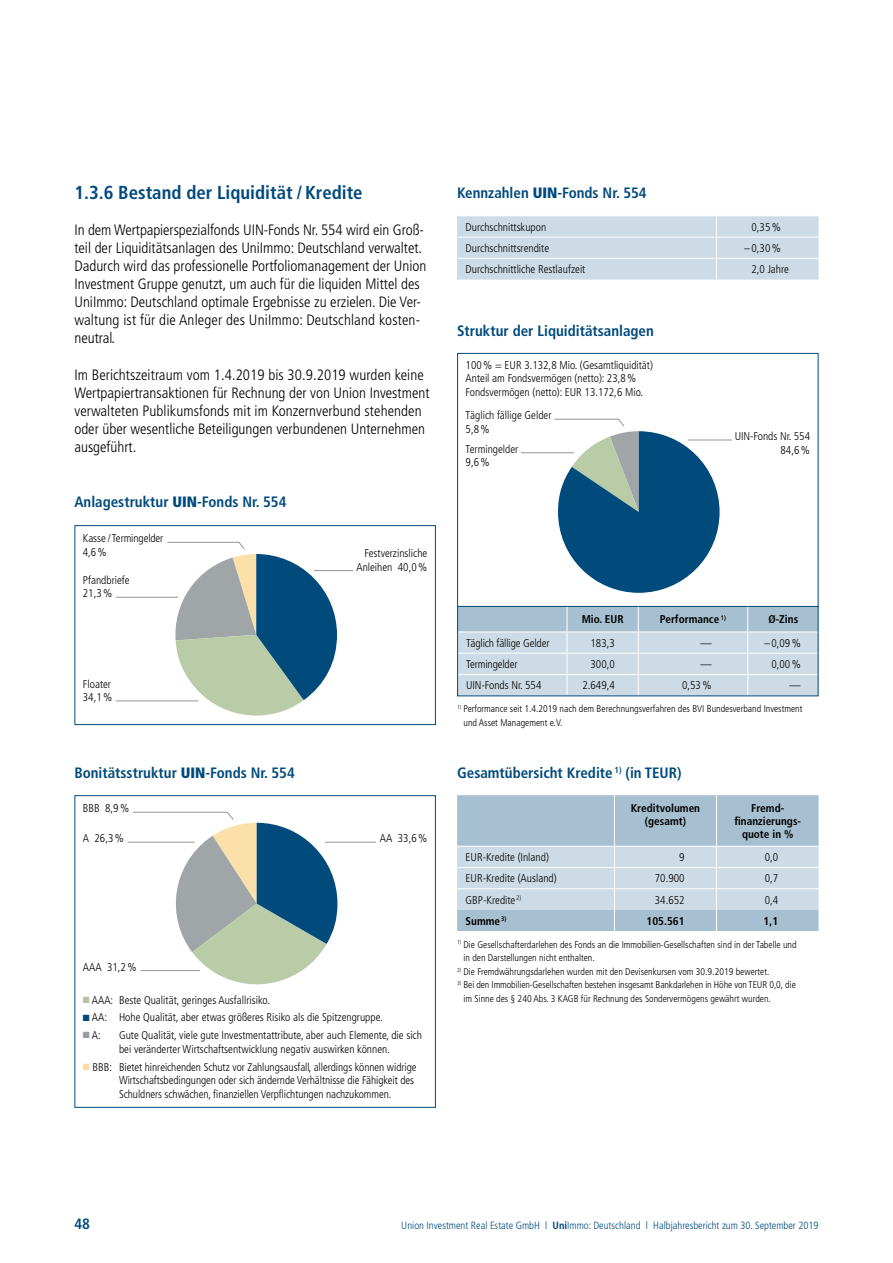
<style>
.page{position:relative;width:893px;height:1263px;background:#fff}
.page>*{position:absolute;margin:0;border:0;box-sizing:border-box;transform-origin:0 0}
.t1{font:700 condensed 18.75px "Frutiger LT Pro";color:#004a7c}
.t2{font:300 condensed 15px/18px "Frutiger LT Pro";color:#000}
.t3{font:700 condensed 15px "Frutiger LT Pro";color:#004a7c}
.t4{font:300 condensed 11.25px/13.5px "Frutiger LT Pro";color:#000}
.t5{font:700 condensed 11.25px/12.8px "Frutiger LT Pro";color:#000;text-align:center}
.t6{font:300 condensed 10.5px "Frutiger LT Pro";color:#004a7c}
.t7{font:300 condensed 9.75px/13.5px "Frutiger LT Pro";color:#000}
.s1{font-weight:900}
.s2{color:#adc6a1}
.s3{color:#004a7c}
.s4{color:#949ca1}
.s5{color:#f9dca1}
.s6{font-weight:700}
</style>
<div class="page">
<svg style="left:457px;top:216px;width:362px;height:64px;background:#cedce6"></svg>
<hr style="left:716px;top:258px;width:103px;height:1px;background:#fff">
<svg style="left:459px;top:606px;width:358px;height:88px;background:#c1d3df"></svg>
<hr style="left:748px;top:653px;width:70px;height:1px;background:#fff">
<hr style="left:748px;top:674px;width:70px;height:1px;background:#fff">
<div style="left:457px;top:353px;width:362px;height:343px;border:1px solid #004a7c"></div>
<hr style="left:688px;top:440px;width:44px;height:1px;background:#939598">
<hr style="left:521px;top:452px;width:53px;height:1px;background:#939598">
<div style="left:74px;top:795px;width:362px;height:313px;border:1px solid #004a7c"></div>
<svg style="left:132px;top:811px;width:205px;height:174px"></svg>
<hr style="left:128px;top:842px;width:67px;height:1px;background:#939598">
<hr style="left:141px;top:970px;width:59px;height:1px;background:#939598">
<hr style="left:325px;top:842px;width:51px;height:1px;background:#939598">
<svg style="left:457px;top:795px;width:362px;height:136px;background:#b9cddb"></svg>
<div style="left:74px;top:525px;width:362px;height:200px;border:1px solid #004a7c"></div>
<hr style="left:314px;top:570px;width:39px;height:1px;background:#939598">
<hr style="left:116px;top:597px;width:62px;height:1px;background:#939598">
<svg style="left:167px;top:542px;width:170px;height:174px"></svg>
<svg style="left:554px;top:418px;width:166px;height:175px"></svg>
<hr style="left:116px;top:700px;width:82px;height:1px;background:#939598">
<h1 class="t1" style="left:74px;top:181px;width:290px">1.3.6 Bestand der Liquidität / Kredite</h1>
<p class="t2" style="left:74px;top:221px;width:354px">In dem Wertpapierspezialfonds UIN-Fonds Nr. 554 wird ein Groß&shy;teil der Liquiditätsanlagen des UniImmo: Deutschland verwaltet.<br>Dadurch wird das professionelle Portfoliomanagement der Union Investment Gruppe genutzt, um auch für die liquiden Mittel des UniImmo: Deutschland optimale Ergebnisse zu erzielen. Die Ver&shy;waltung ist für die Anleger des UniImmo: Deutschland kosten&shy;neutral.</p>
<p class="t2" style="left:74px;top:365px;width:357px">Im Berichtszeitraum vom 1.4.2019 bis 30.9.2019 wurden keine Wertpapiertransaktionen für Rechnung der von Union Investment verwalteten Publikumsfonds mit im Konzernverbund stehenden oder über wesentliche Beteiligungen verbundenen Unternehmen ausgeführt.</p>
<h2 class="t3" style="left:74px;top:493px;width:214px">Anlagestruktur <span class="s1">UIN</span>-Fonds Nr. 554</h2>
<p class="t4" style="left:83px;top:532px;width:82px">Kasse /Termingelder<br>4,6%</p>
<p class="t4" style="left:83px;top:573px;width:48px">Pfandbriefe<br>21,3%</p>
<p class="t4" style="left:83px;top:677px;width:31px">Floater<br>34,1%</p>
<h2 class="t3" style="left:74px;top:764px;width:222px">Bonitätsstruktur <span class="s1">UIN</span>-Fonds Nr. 554</h2>
<p class="t4" style="left:83px;top:802px;width:48px">BBB 8,9%</p>
<p class="t4" style="left:83px;top:832px;width:43px">A 26,3%</p>
<p class="t4" style="left:83px;top:960px;width:55px">AAA 31,2%</p>
<p class="t4" style="left:356px;top:546px;width:72px;text-align:right">Festverzinsliche<br>Anleihen 40,0%</p>
<p class="t4" style="left:380px;top:832px;width:49px">AA 33,6%</p>
<p class="t4" style="left:83px;top:993px;width:189px"><span class="s2">■</span> AAA: Beste Qualität, geringes Ausfallrisiko.</p>
<p class="t4" style="left:83px;top:1011px;width:301px"><span class="s3">■</span> AA: Hohe Qualität, aber etwas größeres Risiko als die Spitzengruppe.</p>
<p class="t4" style="left:83px;top:1028px;width:19px"><span class="s4">■</span> A:</p>
<p class="t4" style="left:119px;top:1028px;width:304px">Gute Qualität, viele gute Investmentattribute, aber auch Elemente, die sich bei veränderter Wirtschaftsentwicklung negativ auswirken können.</p>
<p class="t4" style="left:119px;top:1060px;width:299px;text-indent:-36px"><span class="s5">■</span> BBB: Bietet hinreichenden Schutz vor Zahlungsausfall, allerdings können widrige<br>Wirtschaftsbedingungen oder sich ändernde Verhältnisse die Fähigkeit des<br>Schuldners schwächen, finanziellen Verpflichtungen nachzukommen.</p>
<h2 class="t3" style="left:457px;top:184px;width:191px">Kennzahlen <span class="s1">UIN</span>-Fonds Nr. 554</h2>
<p class="t4" style="left:466px;top:220px;width:82px">Durchschnittskupon</p>
<p class="t4" style="left:751px;top:220px;width:31px">0,35%</p>
<p class="t4" style="left:466px;top:241px;width:85px">Durchschnittsrendite</p>
<p class="t4" style="left:744px;top:241px;width:38px">– 0,30%</p>
<p class="t4" style="left:466px;top:263px;width:121px">Durchschnittliche Restlaufzeit</p>
<p class="t4" style="left:751px;top:263px;width:39px">2,0 Jahre</p>
<h2 class="t3" style="left:457px;top:321px;width:198px">Struktur der Liquiditätsanlagen</h2>
<p class="t4" style="left:466px;top:358px;width:189px">100% = EUR 3.132,8 Mio. (Gesamtliquidität)<br>Anteil am Fondsvermögen (netto): 23,8%<br>Fondsvermögen (netto): EUR 13.172,6 Mio.</p>
<p class="t4" style="left:466px;top:409px;width:87px">Täglich fällige Gelder<br>5,8%</p>
<p class="t4" style="left:466px;top:442px;width:54px">Termingelder<br>9,6%</p>
<p class="t4" style="left:735px;top:430px;width:77px;text-align:right">UIN-Fonds Nr. 554<br>84,6%</p>
<p class="t5" style="left:582px;top:613px;width:43px">Mio. EUR</p>
<p class="t5" style="left:660px;top:613px;width:68px">Performance <sup>1)</sup></p>
<p class="t5" style="left:768px;top:613px;width:31px">Ø-Zins</p>
<p class="t4" style="left:466px;top:636px;width:85px">Täglich fällige Gelder</p>
<p class="t4" style="left:591px;top:636px;width:26px">183,3</p>
<p class="t4" style="left:700px;top:636px;width:13px">—</p>
<p class="t4" style="left:764px;top:636px;width:38px">– 0,09%</p>
<p class="t4" style="left:466px;top:657px;width:53px">Termingelder</p>
<p class="t4" style="left:591px;top:657px;width:26px">300,0</p>
<p class="t4" style="left:700px;top:657px;width:13px">—</p>
<p class="t4" style="left:771px;top:657px;width:31px">0,00%</p>
<p class="t4" style="left:466px;top:679px;width:77px">UIN-Fonds Nr. 554</p>
<p class="t4" style="left:582px;top:679px;width:34px">2.649,4</p>
<p class="t4" style="left:682px;top:679px;width:31px">0,53%</p>
<p class="t4" style="left:790px;top:679px;width:13px">—</p>
<p class="t7" style="left:463px;top:702px;width:340px;text-indent:-6px"><sup>1)</sup> Performance seit 1.4.2019 nach dem Berechnungsverfahren des BVI Bundesverband Investment und Asset Management e.V.</p>
<h2 class="t3" style="left:457px;top:764px;width:226px">Gesamtübersicht Kredite <sup>1)</sup> (in TEUR)</h2>
<p class="t5" style="left:631px;top:802px;width:71px">Kreditvolumen (gesamt)</p>
<p class="t5" style="left:734px;top:802px;width:68px">Fremd&shy;finanzierungs&shy;quote in %</p>
<p class="t4" style="left:466px;top:850px;width:85px">EUR-Kredite (Inland)</p>
<p class="t4" style="left:679px;top:850px;width:7px">9</p>
<p class="t4" style="left:765px;top:850px;width:15px">0,0</p>
<p class="t4" style="left:466px;top:872px;width:93px">EUR-Kredite (Ausland)</p>
<p class="t4" style="left:655px;top:872px;width:31px">70.900</p>
<p class="t4" style="left:765px;top:872px;width:15px">0,7</p>
<p class="t4" style="left:466px;top:893px;width:57px">GBP-Kredite <sup>2)</sup></p>
<p class="t4" style="left:655px;top:893px;width:31px">34.652</p>
<p class="t4" style="left:765px;top:893px;width:15px">0,4</p>
<p class="t5" style="left:466px;top:914px;width:42px">Summe<sup>3)</sup></p>
<p class="t5" style="left:647px;top:914px;width:40px">105.561</p>
<p class="t5" style="left:763px;top:914px;width:16px">1,1</p>
<p class="t7" style="left:463px;top:938px;width:335px;text-indent:-6px"><sup>1)</sup> Die Gesellschafterdarlehen des Fonds an die Immobilien-Gesellschaften sind in der Tabelle und in den Darstellungen nicht enthalten.</p>
<p class="t7" style="left:457px;top:965px;width:314px"><sup>2)</sup> Die Fremdwährungsdarlehen wurden mit den Devisenkursen vom 30.9.2019 bewertet.</p>
<p class="t7" style="left:463px;top:978px;width:334px;text-indent:-6px"><sup>3)</sup> Bei den Immobilien-Gesellschaften bestehen insgesamt Bankdarlehen in Höhe von TEUR 0,0, die im Sinne des § 240 Abs. 3 KAGB für Rechnung des Sondervermögens gewährt wurden.</p>
<h2 class="t3" style="left:74px;top:1215px;width:17px">48</h2>
<p class="t6" style="left:401px;top:1219px;width:419px">Union Investment Real Estate GmbH l <span class="s6">Uni</span>Immo: Deutschland l Halbjahresbericht zum 30. September 2019</p>
</div>
